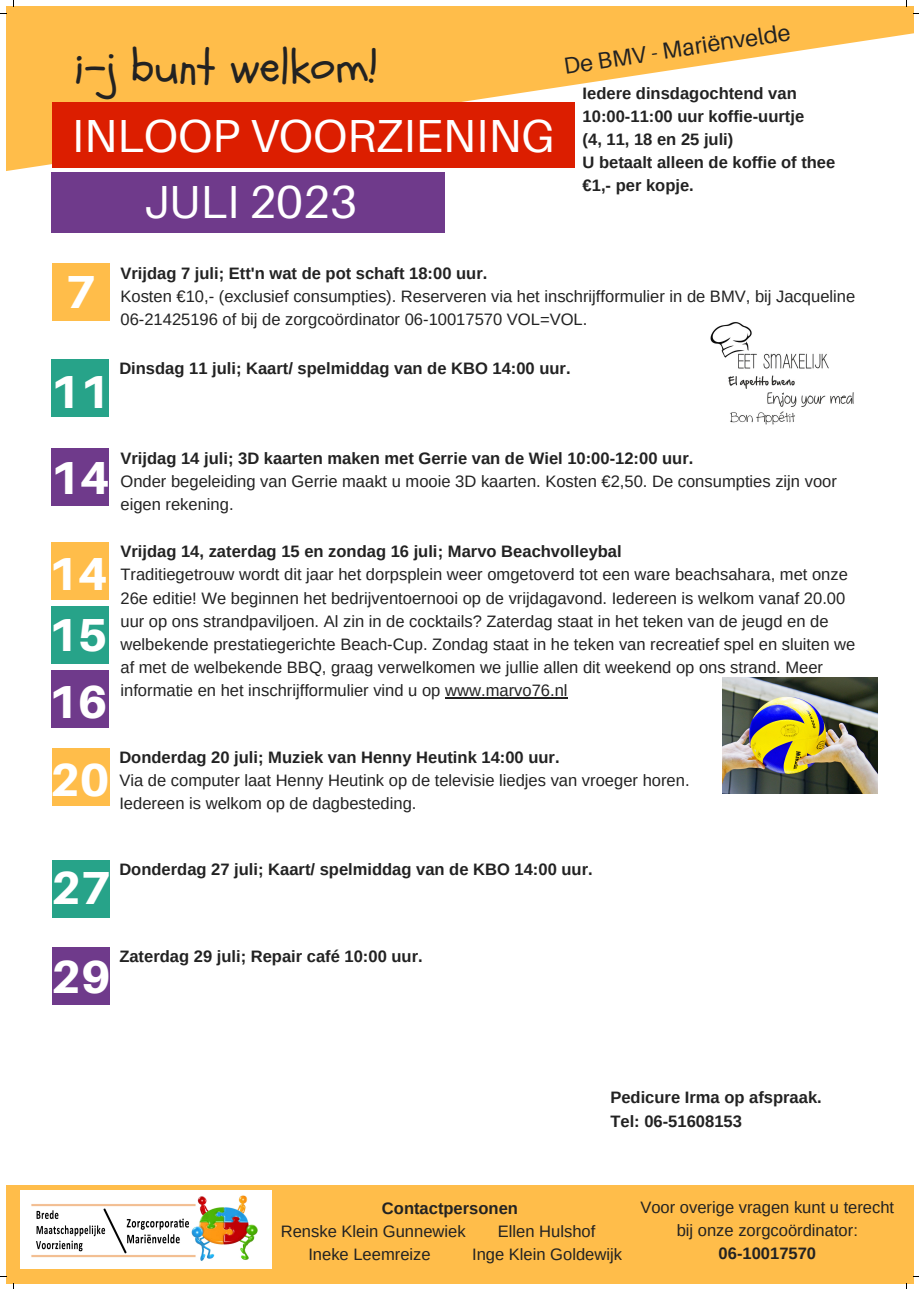
<style>
.page{position:relative;width:919px;height:1289px;background:#fff}
.page>*{position:absolute;margin:0;border:0;box-sizing:border-box;transform-origin:0 0}
.t1{font:46.35px "Aileron";color:#fff}
.t2{font:800 46.35px "Aileron";color:#fff}
.t3{font:46.35px "Schoolbell";color:#222}
.t4{font:23.17px "Aileron";color:#222}
.t5{font:16.58px/23.1px "Arimo";color:#222}
.t6{font:700 16.58px/23.1px "Arimo";color:#222}
</style>
<div class="page">
<svg style="left:6px;top:6px;width:907px;height:190px;fill:#ffbd4a"></svg>
<div style="left:6px;top:1185px;width:907px;height:97px;background:#ffbd4a"></div>
<img style="left:20px;top:1190px;width:251px;height:78px">
<div style="left:52px;top:102px;width:522px;height:65px;background:#dc1e00"></div>
<div style="left:52px;top:173px;width:392px;height:60px;background:#6f3a8b"></div>
<div style="left:52px;top:263px;width:58px;height:58px;background:#ffbd4a"></div>
<div style="left:51px;top:359px;width:58px;height:58px;background:#27a389"></div>
<div style="left:51px;top:448px;width:58px;height:58px;background:#6f3a8b"></div>
<div style="left:51px;top:542px;width:58px;height:58px;background:#ffbd4a"></div>
<div style="left:51px;top:606px;width:58px;height:58px;background:#27a389"></div>
<div style="left:51px;top:670px;width:58px;height:58px;background:#6f3a8b"></div>
<div style="left:52px;top:748px;width:58px;height:58px;background:#ffbd4a"></div>
<img style="left:710px;top:322px;width:144px;height:103px">
<div style="left:52px;top:859px;width:58px;height:58px;background:#27a389"></div>
<div style="left:52px;top:946px;width:58px;height:58px;background:#6f3a8b"></div>
<img style="left:722px;top:677px;width:154px;height:116px">
<hr style="left:445px;top:697px;width:122px;height:1px;background:#222">
<p class="t3" style="left:74px;top:36px;width:305px">i-j bunt welkom!</p>
<p class="t1" style="left:72px;top:107px;width:484px">INLOOP VOORZIENING</p>
<p class="t1" style="left:144px;top:173px;width:215px">JULI 2023</p>
<p class="t4" style="left:561px;top:53px;width:230px;rotate:-9deg">De BMV - Mariënvelde</p>
<p class="t6" style="left:582px;top:82px;width:223px">Iedere dinsdagochtend van<br>10:00-11:00 uur koffie-uurtje</p>
<p class="t6" style="left:582px;top:128px;width:152px">(4, 11, 18 en 25 juli)</p>
<p class="t6" style="left:582px;top:151px;width:254px">U betaalt alleen de koffie of thee €1,- per kopje.</p>
<p class="t2" style="left:66px;top:263px;width:31px">7</p>
<p class="t2" style="left:50px;top:362px;width:61px">11</p>
<p class="t6" style="left:120px;top:261px;width:368px">Vrijdag 7 juli; Ett'n wat de pot schaft 18:00 uur.</p>
<p class="t5" style="left:120px;top:284px;width:736px">Kosten €10,- (exclusief consumpties). Reserveren via het inschrijfformulier in de BMV, bij Jacqueline<br>06-21425196 of bij de zorgcoördinator 06-10017570 VOL=VOL.</p>
<p class="t6" style="left:119px;top:357px;width:452px">Dinsdag 11 juli; Kaart/ spelmiddag van de KBO 14:00 uur.</p>
<p class="t2" style="left:50px;top:449px;width:61px">14</p>
<p class="t2" style="left:48px;top:544px;width:61px">14</p>
<p class="t2" style="left:48px;top:606px;width:61px">15</p>
<p class="t2" style="left:48px;top:672px;width:61px">16</p>
<p class="t6" style="left:120px;top:446px;width:574px">Vrijdag 14 juli; 3D kaarten maken met Gerrie van de Wiel 10:00-12:00 uur.</p>
<p class="t5" style="left:120px;top:469px;width:717px">Onder begeleiding van Gerrie maakt u mooie 3D kaarten. Kosten €2,50. De consumpties zijn voor eigen rekening.</p>
<p class="t6" style="left:120px;top:540px;width:502px">Vrijdag 14, zaterdag 15 en zondag 16 juli; Marvo Beachvolleybal</p>
<p class="t5" style="left:120px;top:563px;width:736px">Traditiegetrouw wordt dit jaar het dorpsplein weer omgetoverd tot een ware beachsahara, met onze 26e editie! We beginnen het bedrijventoernooi op de vrijdagavond. Iedereen is welkom vanaf 20.00 uur op ons strandpaviljoen. Al zin in de cocktails? Zaterdag staat in het teken van de jeugd en de welbekende prestatiegerichte Beach-Cup. Zondag staat in he teken van recreatief spel en sluiten we af met de welbekende BBQ, graag verwelkomen we jullie allen dit weekend op ons strand. Meer informatie en het inschrijfformulier vind u op www.marvo76.nl</p>
<p class="t2" style="left:50px;top:750px;width:61px">20</p>
<p class="t6" style="left:119px;top:746px;width:441px">Donderdag 20 juli; Muziek van Henny Heutink 14:00 uur.</p>
<p class="t5" style="left:119px;top:769px;width:571px">Via de computer laat Henny Heutink op de televisie liedjes van vroeger horen.</p>
<p class="t5" style="left:119px;top:792px;width:298px">Iedereen is welkom op de dagbesteding.</p>
<p class="t2" style="left:51px;top:859px;width:61px">27</p>
<p class="t6" style="left:119px;top:857px;width:474px">Donderdag 27 juli; Kaart/ spelmiddag van de KBO 14:00 uur.</p>
<p class="t2" style="left:51px;top:947px;width:61px">29</p>
<p class="t6" style="left:119px;top:944px;width:305px">Zaterdag 29 juli; Repair café 10:00 uur.</p>
<p class="t6" style="left:610px;top:1086px;width:213px">Pedicure Irma op afspraak.</p>
<p class="t6" style="left:610px;top:1109px;width:133px">Tel: 06-51608153</p>
<p class="t6" style="left:382px;top:1196px;width:137px">Contactpersonen</p>
<p class="t5" style="left:281px;top:1219px;width:186px">Renske Klein Gunnewiek</p>
<p class="t5" style="left:498px;top:1219px;width:99px">Ellen Hulshof</p>
<p class="t5" style="left:308px;top:1242px;width:124px">Ineke Leemreize</p>
<p class="t5" style="left:472px;top:1242px;width:151px">Inge Klein Goldewijk</p>
<p class="t5" style="left:640px;top:1195px;width:255px">Voor overige vragen kunt u terecht</p>
<p class="t5" style="left:676px;top:1218px;width:183px">bij onze zorgcoördinator:</p>
<p class="t6" style="left:718px;top:1241px;width:99px">06-10017570</p>
</div>
